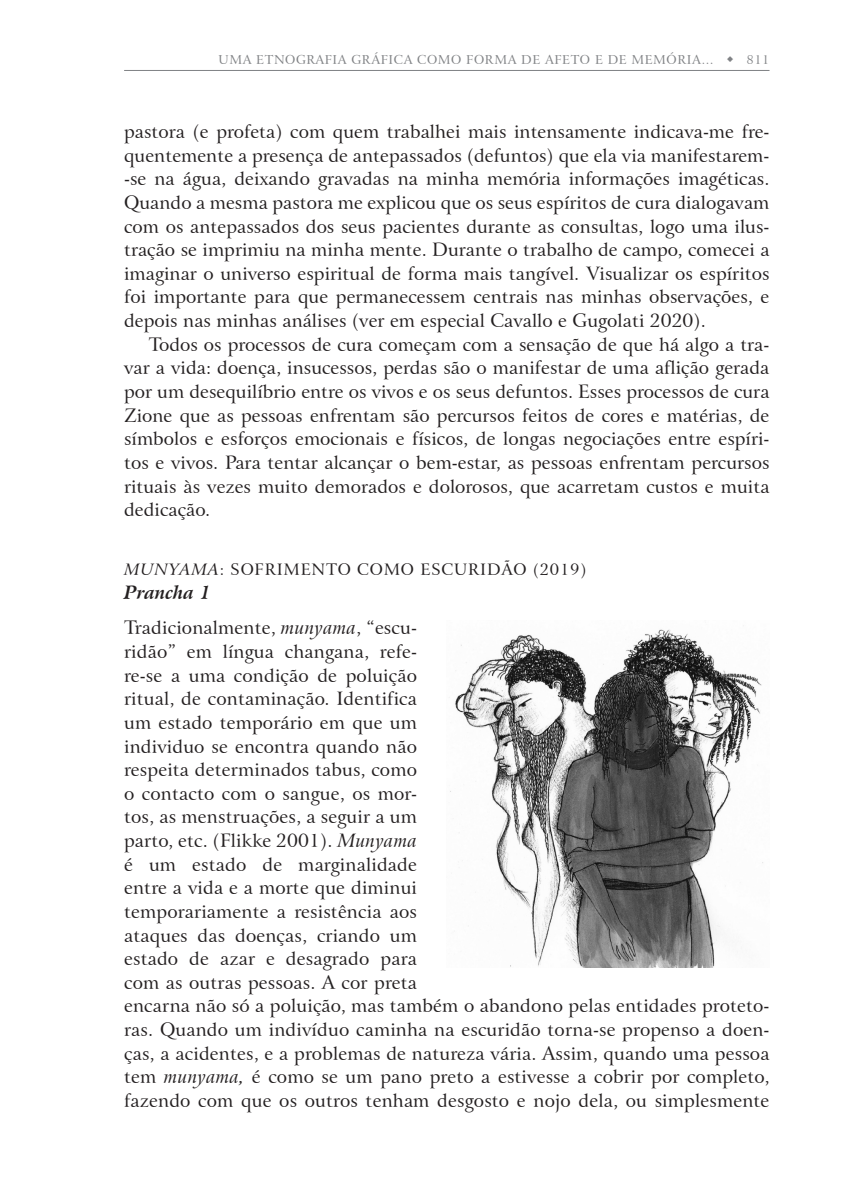
<style>
.page{position:relative;width:844px;height:1191px;background:#fff}
.page>*{position:absolute;margin:0;border:0;box-sizing:border-box;transform-origin:0 0}
.Texto_01{font:18.38px/23.6px "Arrus BT";letter-spacing:.005em;color:#231f20;text-align:justify}
.Verbete_1{font:italic 700 18.38px "Arrus BT";color:#231f20}
.Subcapitulo{font:15.75px "Arrus BT";letter-spacing:.05em;color:#231f20}
.t1{font:12.25px "Arrus BT";letter-spacing:.05em;color:#808285}
.s1{font-style:italic}
</style>
<div class="page">
<hr style="left:124px;top:70px;width:645px;height:1px;background:#808285">
<img style="left:449px;top:629px;width:314px;height:338px">
<p class="t1" style="left:218px;top:52px;width:552px">UMA ETNOGRAFIA GRÁFICA COMO FORMA DE AFETO E DE MEMÓRIA… ◆ 811</p>
<p class="Texto_01" style="left:124px;top:120px;width:646px">pastora (e profeta) com quem trabalhei mais intensamente indicava-me fre&shy;quentemente a presença de antepassados (defuntos) que ela via manifestarem--se na água, deixando gravadas na minha memória informações imagéticas.<br>Quando a mesma pastora me explicou que os seus espíritos de cura dialogavam com os antepassados dos seus pacientes durante as consultas, logo uma ilus&shy;tração se imprimiu na minha mente. Durante o trabalho de campo, comecei a imaginar o universo espiritual de forma mais tangível. Visualizar os espíritos foi importante para que permanecessem centrais nas minhas observações, e depois nas minhas análises (ver em especial Cavallo e Gugolati 2020).</p>
<p class="Texto_01" style="left:124px;top:333px;width:646px;text-indent:25px">Todos os processos de cura começam com a sensação de que há algo a tra&shy;var a vida: doença, insucessos, perdas são o manifestar de uma aflição gerada por um desequilíbrio entre os vivos e os seus defuntos. Esses processos de cura Zione que as pessoas enfrentam são percursos feitos de cores e matérias, de símbolos e esforços emocionais e físicos, de longas negociações entre espíri&shy;tos e vivos. Para tentar alcançar o bem-estar, as pessoas enfrentam percursos rituais às vezes muito demorados e dolorosos, que acarretam custos e muita dedicação.</p>
<p class="Subcapitulo" style="left:124px;top:560px;width:464px"><span class="s1">MUNYAMA</span>: SOFRIMENTO COMO ESCURIDÃO (2019)</p>
<p class="Verbete_1" style="left:124px;top:581px;width:89px">Prancha 1</p>
<p class="Texto_01" style="left:124px;top:616px;width:646px;text-align:left">Tradicionalmente, <span class="s1">munyama</span>, “escu-<br>ridão” em língua changana, refe-<br>re-se a uma condição de poluição<br>ritual, de contaminação. Identifica<br>um estado temporário em que um<br>individuo se encontra quando não<br>respeita determinados tabus, como<br>o contacto com o sangue, os mor-<br>tos, as menstruações, a seguir a um<br>parto, etc. (Flikke 2001). <span class="s1">Munyama<br></span>é um estado de marginalidade<br>entre a vida e a morte que diminui<br>temporariamente a resistência aos<br>ataques das doenças, criando um<br>estado de azar e desagrado para<br>com as outras pessoas. A cor preta<br>encarna não só a poluição, mas também o abandono pelas entidades proteto&shy;ras. Quando um indivíduo caminha na escuridão torna-se propenso a doen&shy;ças, a acidentes, e a problemas de natureza vária. Assim, quando uma pessoa tem <span class="s1">munyama,</span> é como se um pano preto a estivesse a cobrir por completo, fazendo com que os outros tenham desgosto e nojo dela, ou simplesmente</p>
</div>
